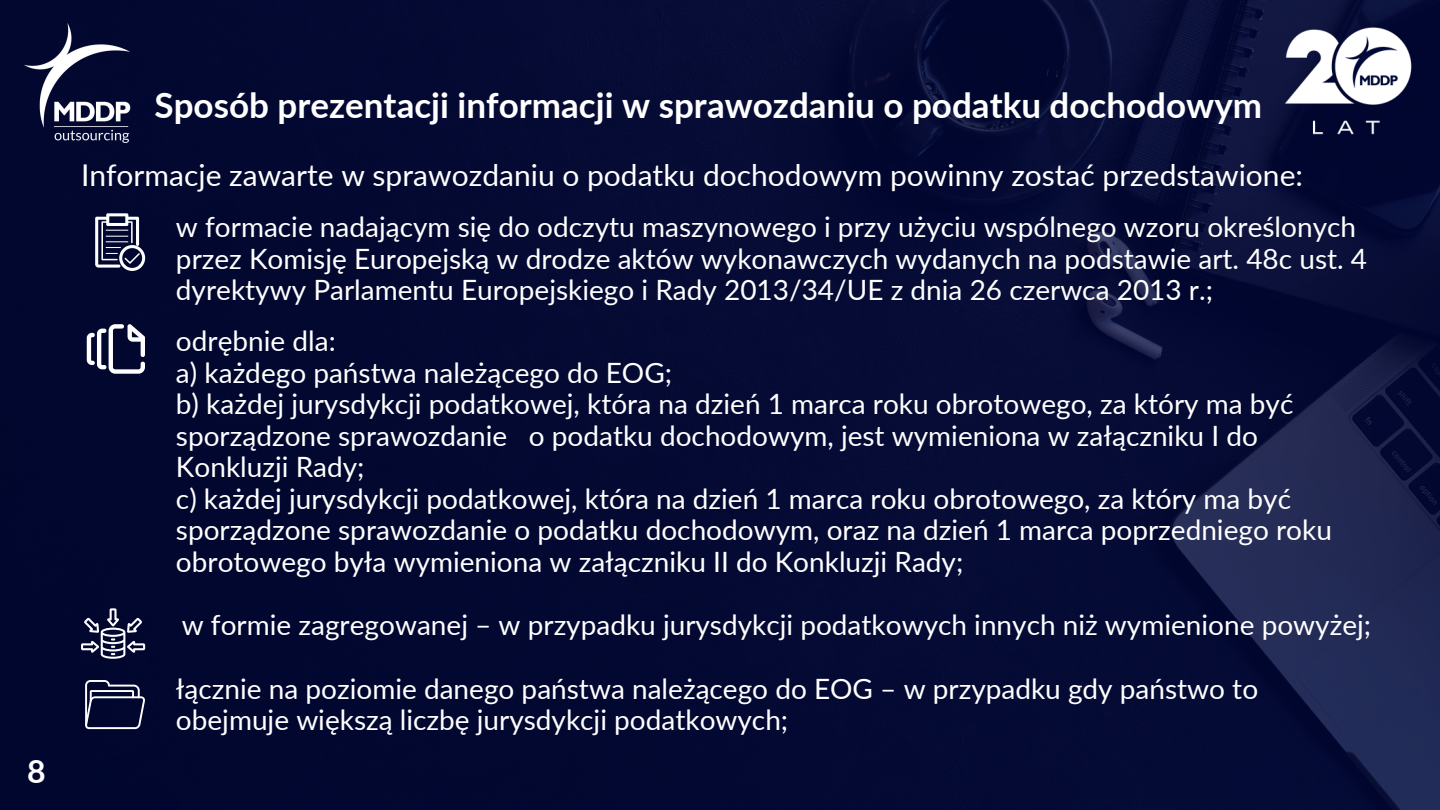
<style>
.page{position:relative;width:1440px;height:810px;background:#fff}
.page>*{position:absolute;margin:0;border:0;box-sizing:border-box;transform-origin:0 0}
.t1{font:700 35px "Lato";color:#fff}
.t2{font:700 32px "Lato";color:#fff}
.t3{font:30px "Lato";color:#fff}
.t4{font:28px/31.5px "Lato";color:#fff}
</style>
<div class="page">
<img style="left:0;top:0;width:1440px;height:810px">
<img style="left:1279px;top:23px;width:136px;height:116px">
<svg style="left:95px;top:213px;width:50px;height:58px"></svg>
<svg style="left:87px;top:324px;width:58px;height:50px"></svg>
<svg style="left:81px;top:608px;width:64px;height:51px;background:#3f4361"></svg>
<svg style="left:85px;top:680px;width:60px;height:49px;background:#353a5a"></svg>
<img style="left:24px;top:23px;width:114px;height:129px">
<p class="t2" style="left:27px;top:751px;width:20px">8</p>
<p class="t1" style="left:155px;top:83px;width:1109px">Sposób prezentacji informacji w sprawozdaniu o podatku dochodowym</p>
<p class="t3" style="left:81px;top:156px;width:1224px">Informacje zawarte w sprawozdaniu o podatku dochodowym powinny zostać przedstawione:</p>
<p class="t4" style="left:176px;top:211px;width:1193px">w formacie nadającym się do odczytu maszynowego i przy użyciu wspólnego wzoru określonych przez Komisję Europejską w drodze aktów wykonawczych wydanych na podstawie art. 48c ust. 4 dyrektywy Parlamentu Europejskiego i Rady 2013/34/UE z dnia 26 czerwca 2013 r.;</p>
<p class="t4" style="left:176px;top:325px;width:161px">odrębnie dla:</p>
<h1 class="t4" style="left:176px;top:356px;width:498px">a) każdego państwa należącego do EOG;</h1>
<p class="t4" style="left:176px;top:388px;width:1119px">b) każdej jurysdykcji podatkowej, która na dzień 1 marca roku obrotowego, za który ma być sporządzone sprawozdanie o podatku dochodowym, jest wymieniona w załączniku I do<br>Konkluzji Rady;</p>
<p class="t4" style="left:176px;top:482px;width:1157px">c) każdej jurysdykcji podatkowej, która na dzień 1 marca roku obrotowego, za który ma być sporządzone sprawozdanie o podatku dochodowym, oraz na dzień 1 marca poprzedniego roku obrotowego była wymieniona w załączniku II do Konkluzji Rady;</p>
<p class="t4" style="left:182px;top:609px;width:1191px">w formie zagregowanej – w przypadku jurysdykcji podatkowych innych niż wymienione powyżej;</p>
<p class="t4" style="left:176px;top:672px;width:1084px">łącznie na poziomie danego państwa należącego do EOG – w przypadku gdy państwo to obejmuje większą liczbę jurysdykcji podatkowych;</p>
</div>
